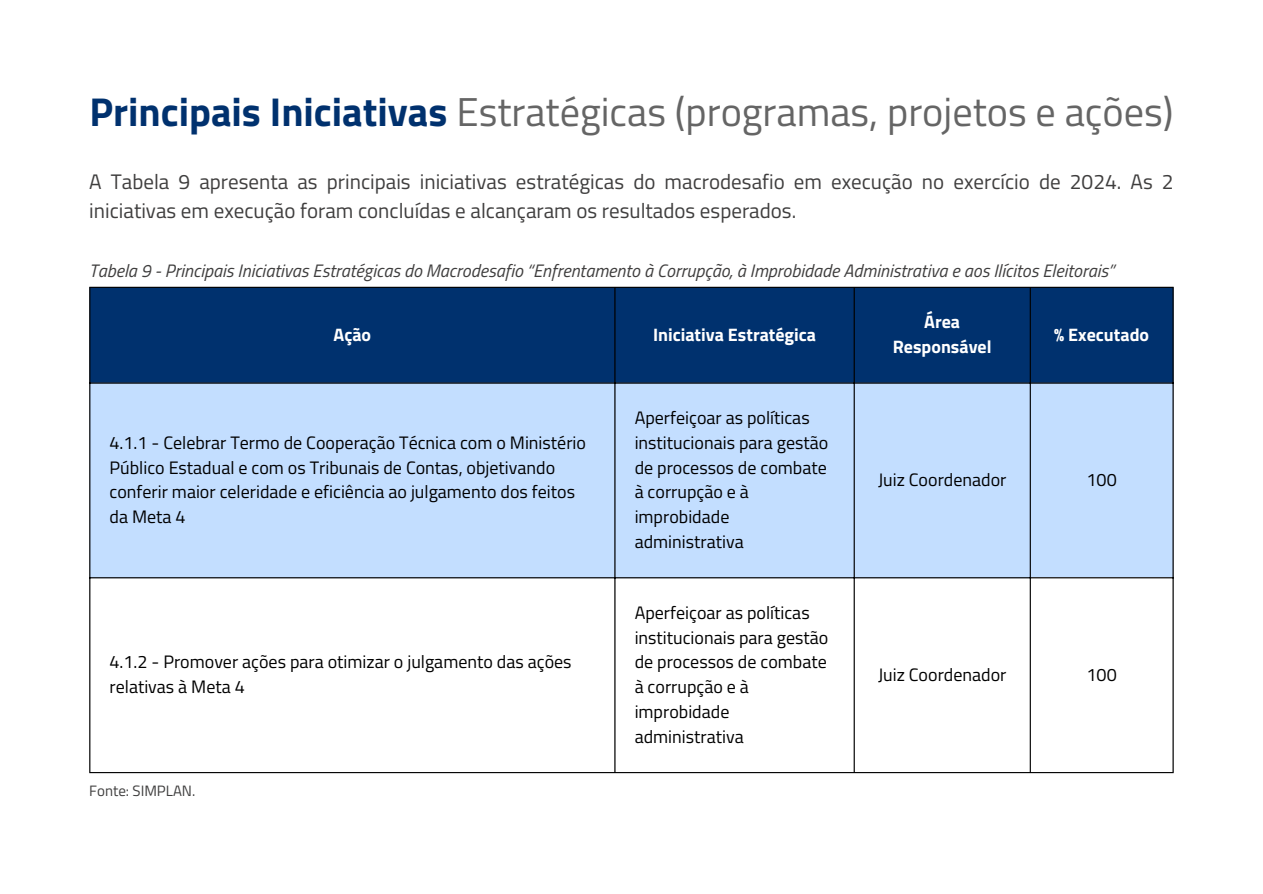
<style>
.page{position:relative;width:1263px;height:894px;background:#fff}
.page>*{position:absolute;margin:0;border:0;box-sizing:border-box;transform-origin:0 0}
.t1{font:40.2px "Titillium Web";color:#656565}
.t2{font:21px/29.2px "Titillium Web";color:#3f3e3e}
.t3{font:18px/24.8px "Titillium Web";color:#000}
.t4{font:italic 18px "Titillium Web";color:#3f3e3e}
.t5{font:700 18px/24.8px "Titillium Web";color:#fff;text-align:center}
.t6{font:15px "Titillium Web";color:#3f3e3e}
.s1{font-weight:700;color:#00316e}
</style>
<div class="page">
<div style="left:90px;top:288px;width:1082px;height:94px;background:#00316e"></div>
<div style="left:90px;top:383px;width:1082px;height:194px;background:#c3deff"></div>
<hr style="left:89px;top:288px;width:1px;height:483px;background:#000">
<hr style="left:614px;top:288px;width:1px;height:483px;background:#000">
<hr style="left:854px;top:288px;width:1px;height:483px;background:#000">
<hr style="left:1030px;top:288px;width:1px;height:483px;background:#000">
<hr style="left:1172px;top:288px;width:2px;height:483px;background:#000">
<hr style="left:89px;top:287px;width:1085px;height:1px;background:#000">
<hr style="left:89px;top:382px;width:1085px;height:1px;background:#000">
<hr style="left:89px;top:577px;width:1085px;height:1px;background:#000">
<hr style="left:89px;top:771px;width:1085px;height:2px;background:#000">
<h1 class="t1" style="left:89px;top:81px;width:1085px"><span class="s1">Principais Iniciativas</span> Estratégicas (programas, projetos e ações)</h1>
<h2 class="t2" style="left:89px;top:166px;width:1086px">A Tabela 9 apresenta as principais iniciativas estratégicas do macrodesafio em execução no exercício de 2024. As 2 iniciativas em execução foram concluídas e alcançaram os resultados esperados.</h2>
<h3 class="t4" style="left:89px;top:257px;width:1026px">Tabela 9 - Principais Iniciativas Estratégicas do Macrodesafio “Enfrentamento à Corrupção, à Improbidade Administrativa e aos Ilícitos Eleitorais”</h3>
<p class="t5" style="left:334px;top:321px;width:39px">Ação</p>
<p class="t5" style="left:653px;top:321px;width:165px">Iniciativa Estratégica</p>
<p class="t3" style="left:110px;top:429px;width:478px">4.1.1 - Celebrar Termo de Cooperação Técnica com o Ministério Público Estadual e com os Tribunais de Contas, objetivando conferir maior celeridade e eficiência ao julgamento dos feitos da Meta 4</p>
<p class="t3" style="left:110px;top:649px;width:464px">4.1.2 - Promover ações para otimizar o julgamento das ações relativas à Meta 4</p>
<p class="t6" style="left:89px;top:778px;width:108px">Fonte: SIMPLAN.</p>
<p class="t3" style="left:635px;top:405px;width:195px">Aperfeiçoar as políticas institucionais para gestão de processos de combate à corrupção e à improbidade administrativa</p>
<p class="t3" style="left:635px;top:599px;width:195px">Aperfeiçoar as políticas institucionais para gestão de processos de combate à corrupção e à improbidade administrativa</p>
<p class="t5" style="left:893px;top:309px;width:100px">Área<br>Responsável</p>
<p class="t5" style="left:1054px;top:321px;width:96px">% Executado</p>
<p class="t3" style="left:878px;top:467px;width:130px">Juiz Coordenador</p>
<p class="t3" style="left:1086px;top:467px;width:32px">100</p>
<p class="t3" style="left:878px;top:661px;width:130px">Juiz Coordenador</p>
<p class="t3" style="left:1086px;top:661px;width:32px">100</p>
</div>
